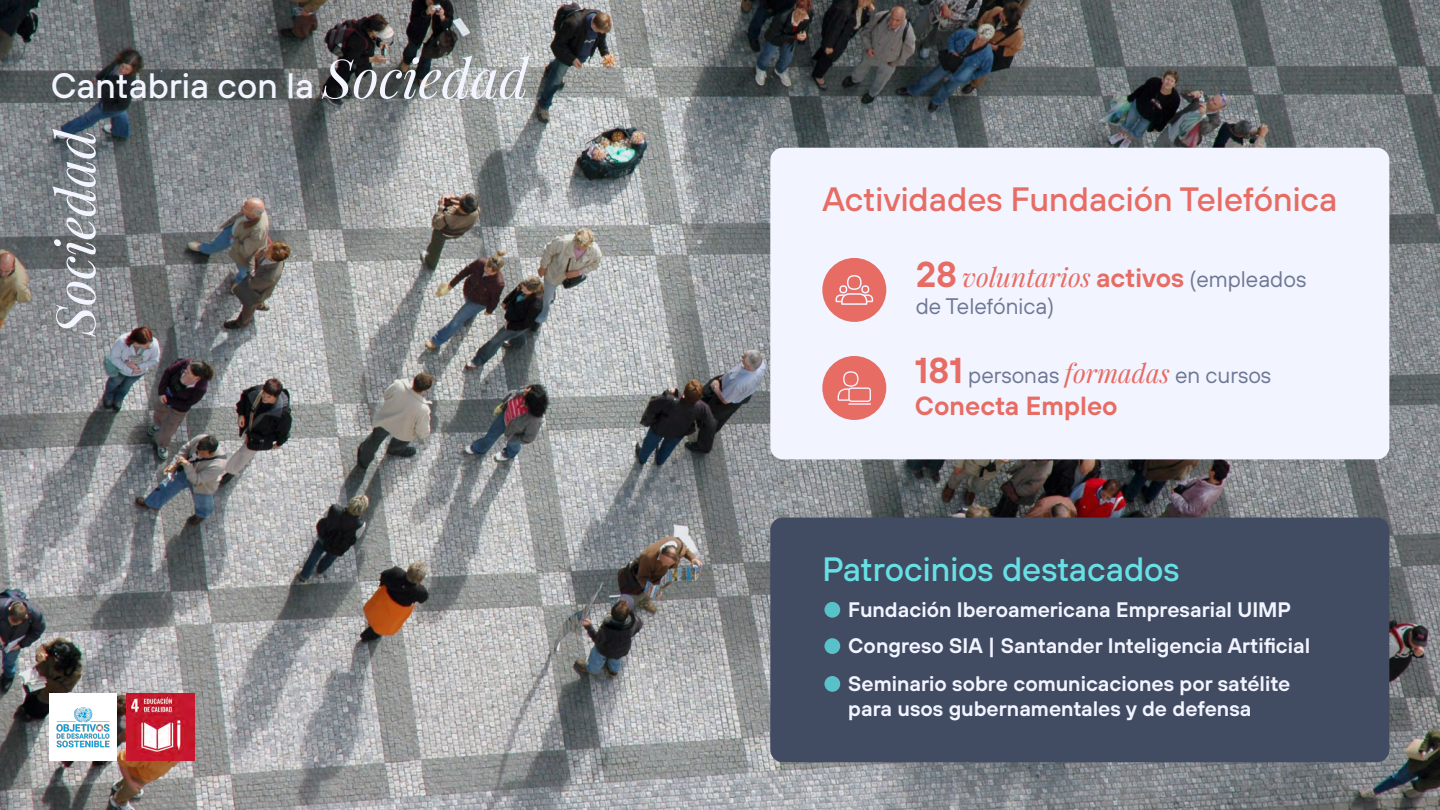
<style>
.page{position:relative;width:1440px;height:810px;background:#fff}
.page>*{position:absolute;margin:0;border:0;box-sizing:border-box;transform-origin:0 0}
.t1{font:italic 54px "Playfair Display";color:#f2f4ff}
.t2{font:500 35.25px "Tele Sans";color:#f2f4ff}
.t3{font:500 33.75px "Tele Sans";color:#e66c64}
.t4{font:500 33.75px "Tele Sans";color:#67e0e5}
.t5{font:italic 26.25px "Playfair Display";color:#e66c64}
.t6{font:600 26.25px "Tele Sans";color:#e66c64}
.t7{font:22.5px "Tele Sans";color:#6e7894}
.t8{font:600 21px/37px "Tele Sans";color:#f2f4ff}
.s1{font-family:"Playfair Display";font-weight:400;font-style:italic;font-size:54px}
.s2{font-family:"Tele Sans";font-weight:600;font-style:normal;font-size:36px}
.s3{font-family:"Tele Sans";font-weight:600;font-style:normal}
.s4{font-family:"Tele Sans";font-style:normal;font-size:22.5px;color:#6e7894}
.s5{font-weight:600;font-size:36px;color:#e66c64}
.s6{font-family:"Playfair Display";font-style:italic;font-size:26.25px;color:#e66c64}
</style>
<div class="page">
<img style="left:0;top:0;width:1440px;height:810px">
<div style="left:770px;top:518px;width:619px;height:244px;background:#414b61;border-radius:13px"></div>
<div style="left:50px;top:693px;width:67px;height:68px;background:#fff"></div>
<img style="left:56px;top:707px;width:54px;height:41px">
<img style="left:126px;top:693px;width:68px;height:68px">
<div style="left:824px;top:602px;width:16px;height:16px;background:#59c2c9;border-radius:50%"></div>
<div style="left:824px;top:638px;width:16px;height:16px;background:#59c2c9;border-radius:50%"></div>
<div style="left:824px;top:676px;width:16px;height:16px;background:#59c2c9;border-radius:50%"></div>
<div style="left:770px;top:148px;width:619px;height:311px;background:#f2f4ff;border-radius:13px"></div>
<div style="left:822px;top:258px;width:64px;height:64px;background:#e66c64;border-radius:50%"></div>
<svg style="left:835px;top:275px;width:38px;height:30px"></svg>
<div style="left:822px;top:356px;width:64px;height:64px;background:#e66c64;border-radius:50%"></div>
<svg style="left:838px;top:371px;width:33px;height:34px"></svg>
<h2 class="t2" style="left:51px;top:63px;width:479px">Cantabria con la <span class="s1">Sociedad</span></h2>
<h1 class="t1" style="left:33px;top:336px;width:209px;rotate:-90deg">Sociedad</h1>
<h3 class="t3" style="left:822px;top:177px;width:517px">Actividades Fundación Telefónica</h3>
<p class="t5" style="left:916px;top:257px;width:392px"><span class="s2">28</span> voluntarios <span class="s3">activos</span> <span class="s4">(empleados</span></p>
<p class="t7" style="left:916px;top:292px;width:140px">de Telefónica)</p>
<p class="t7" style="left:915px;top:361px;width:358px"><span class="s5">181</span> personas <span class="s6">formadas</span> en cursos</p>
<p class="t6" style="left:915px;top:389px;width:204px">Conecta Empleo</p>
<h3 class="t4" style="left:822px;top:548px;width:359px">Patrocinios destacados</h3>
<p class="t8" style="left:848px;top:591px;width:463px">Fundación Iberoamericana Empresarial UIMP<br>Congreso SIA | Santander Inteligencia Artificial<br>Seminario sobre comunicaciones por satélite</p>
<p class="t8" style="left:848px;top:690px;width:405px">para usos gubernamentales y de defensa</p>
</div>
